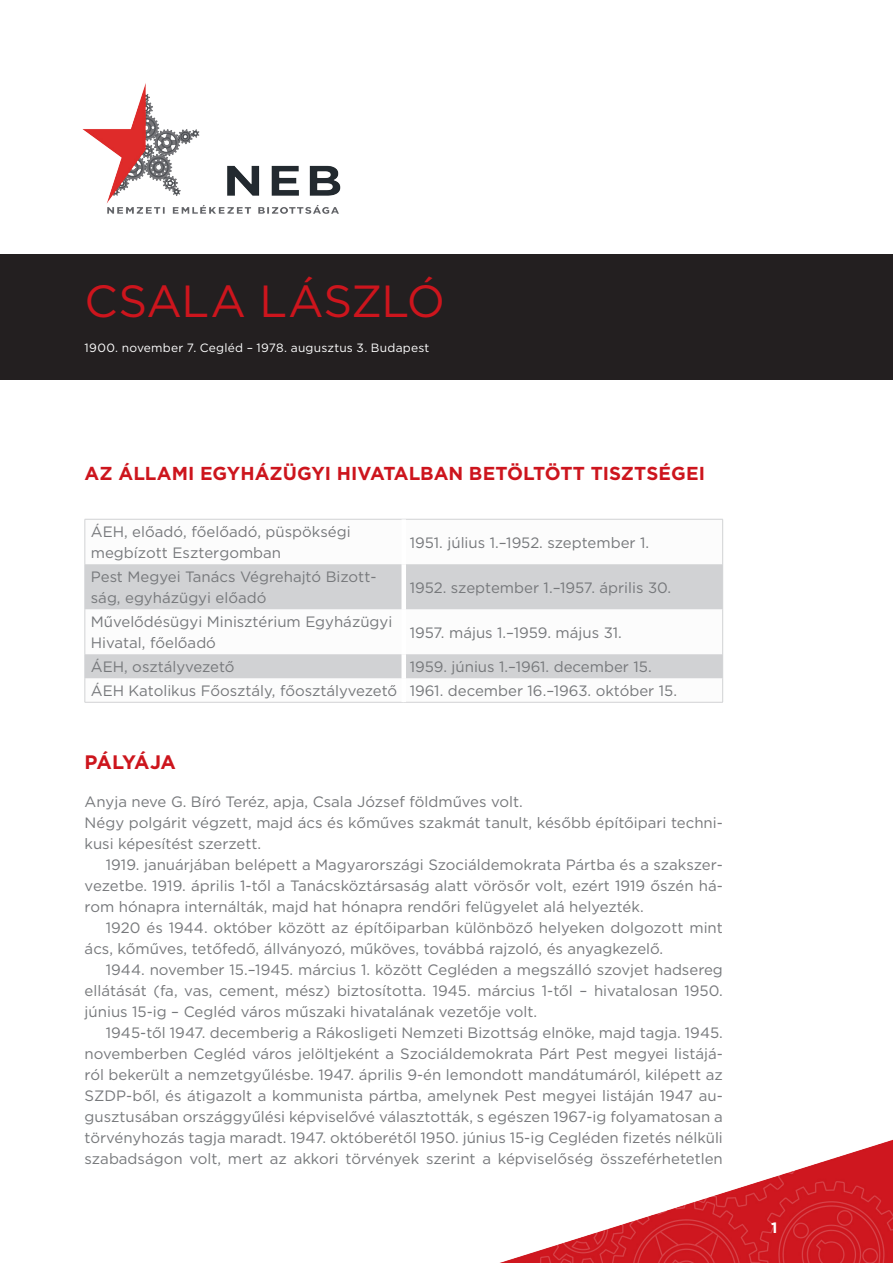
<style>
.page{position:relative;width:893px;height:1263px;background:#fff}
.page>*{position:absolute;margin:0;border:0;box-sizing:border-box;transform-origin:0 0}
.t1{font:45px "Gotham";letter-spacing:-.015em;color:#cd151d}
.t2{font:700 19.5px "Gotham";letter-spacing:-.07em;color:#cd151d}
.t3{font:700 18.75px "Gotham";color:#cd151d}
.t4{font:15px/21px "Gotham";color:#76787b}
.t5{font:700 15px "Gotham";color:#fff}
.t6{font:12px "Gotham";letter-spacing:.02em;color:#fff}
</style>
<div class="page">
<img style="left:500px;top:1140px;width:393px;height:123px">
<div style="left:0;top:254px;width:893px;height:125px;background:#231f20"></div>
<img style="left:82px;top:83px;width:259px;height:131px">
<svg style="left:86px;top:678px;width:636px;height:24px"></svg>
<svg style="left:86px;top:564px;width:636px;height:114px;fill:#d1d2d4"></svg>
<hr style="left:85px;top:519px;width:319px;height:1px;background:#d1d2d4">
<hr style="left:85px;top:519px;width:1px;height:45px;background:#d1d2d4">
<hr style="left:404px;top:519px;width:319px;height:1px;background:#d1d2d4">
<hr style="left:722px;top:519px;width:1px;height:45px;background:#d1d2d4">
<hr style="left:85px;top:564px;width:1px;height:45px;background:#d1d2d4">
<hr style="left:722px;top:564px;width:1px;height:45px;background:#d1d2d4">
<hr style="left:85px;top:609px;width:1px;height:45px;background:#d1d2d4">
<hr style="left:722px;top:609px;width:1px;height:45px;background:#d1d2d4">
<svg style="left:85px;top:654px;width:1px;height:48px"></svg>
<svg style="left:722px;top:654px;width:1px;height:48px"></svg>
<hr style="left:85px;top:702px;width:319px;height:1px;background:#d1d2d4">
<hr style="left:404px;top:702px;width:319px;height:1px;background:#d1d2d4">
<div style="left:401px;top:519px;width:5px;height:45px;background:#fff"></div>
<div style="left:401px;top:564px;width:5px;height:45px;background:#fff"></div>
<div style="left:401px;top:609px;width:5px;height:45px;background:#fff"></div>
<div style="left:401px;top:654px;width:5px;height:24px;background:#fff"></div>
<div style="left:401px;top:678px;width:5px;height:24px;background:#fff"></div>
<h1 class="t1" style="left:85px;top:272px;width:362px">Csala László</h1>
<p class="t6" style="left:85px;top:340px;width:346px">1900. november 7. Cegléd – 1978. augusztus 3. Budapest</p>
<p class="t3" style="left:85px;top:461px;width:622px">AZ ÁLLAMI EGYHÁZÜGYI H IVATALBAN BETÖLTÖTT TISZTSÉGEI</p>
<p class="t4" style="left:91px;top:521px;width:261px">ÁEH, előadó, főelőadó, püspökségi megbízott Esztergomban</p>
<p class="t4" style="left:410px;top:532px;width:241px">1951. július 1.–1952. szeptember 1.</p>
<p class="t4" style="left:91px;top:566px;width:287px">Pest Megyei Tanács Végrehajtó Bizott&shy;ság, egyházügyi előadó</p>
<p class="t4" style="left:410px;top:577px;width:263px">1952. szeptember 1.–1957. április 30.</p>
<p class="t4" style="left:91px;top:611px;width:303px">Művelődésügyi Minisztérium Egyházügyi<br>Hivatal, főelőadó</p>
<p class="t4" style="left:410px;top:622px;width:214px">1957. május 1.–1959. május 31.</p>
<p class="t4" style="left:91px;top:656px;width:145px">ÁEH, osztályvezető</p>
<p class="t4" style="left:91px;top:655px;width:588px;line-height:24px;text-indent:319px">1959. június 1.–1961. december 15.<br>ÁEH Katolikus Főosztály, főosztályvezető 1961. december 16.–1963. október 15.</p>
<h2 class="t2" style="left:85px;top:749px;width:92px">PÁLYÁJA</h2>
<p class="t4" style="left:85px;top:790px;width:640px">Anyja neve G. Bíró Teréz, apja, Csala József földműves volt.<br>Négy polgárit végzett, majd ács és kőműves szakmát tanult, később építőipari techni&shy;kusi képesítést szerzett.</p>
<p class="t4" style="left:85px;top:853px;width:640px;text-align:justify;text-indent:21px">1919. januárjában belépett a Magyarországi Szociáldemokrata Pártba és a szakszer&shy;vezetbe. 1919. április 1-től a Tanácsköztársaság alatt vörösőr volt, ezért 1919 őszén há&shy;rom hónapra internálták, majd hat hónapra rendőri felügyelet alá helyezték.</p>
<p class="t4" style="left:85px;top:916px;width:640px;text-indent:21px">1920 és 1944. október között az építőiparban különböző helyeken dolgozott mint ács, kőműves, tetőfedő, állványozó, műköves, továbbá rajzoló, és anyagkezelő.</p>
<p class="t4" style="left:85px;top:958px;width:640px;text-align:justify;text-indent:21px">1944. november 15.–1945. március 1. között Cegléden a megszálló szovjet hadsereg ellátását (fa, vas, cement, mész) biztosította. 1945. március 1-től – hivatalosan 1950. június 15-ig – Cegléd város műszaki hivatalának vezetője volt.</p>
<p class="t4" style="left:85px;top:1021px;width:640px;text-align:justify;text-indent:21px">1945-től 1947. decemberig a Rákosligeti Nemzeti Bizottság elnöke, majd tagja. 1945. novemberben Cegléd város jelöltjeként a Szociáldemokrata Párt Pest megyei listájá&shy;ról bekerült a nemzetgyűlésbe. 1947. április 9-én lemondott mandátumáról, kilépett az SZ DP-ből, és átigazolt a kommunista pártba, amelynek Pest megyei listáján 1947 au&shy;gusztusában országgyűlési képviselővé választották, s egészen 1967-ig folyamatosan a törvényhozás tagja maradt. 1947. októberétől 1950. június 15-ig Cegléden fizetés nélküli szabadságon volt, mert az akkori törvények szerint a képviselőség összeférhetetlen</p>
<p class="t5" style="left:771px;top:1218px;width:8px">1</p>
</div>
